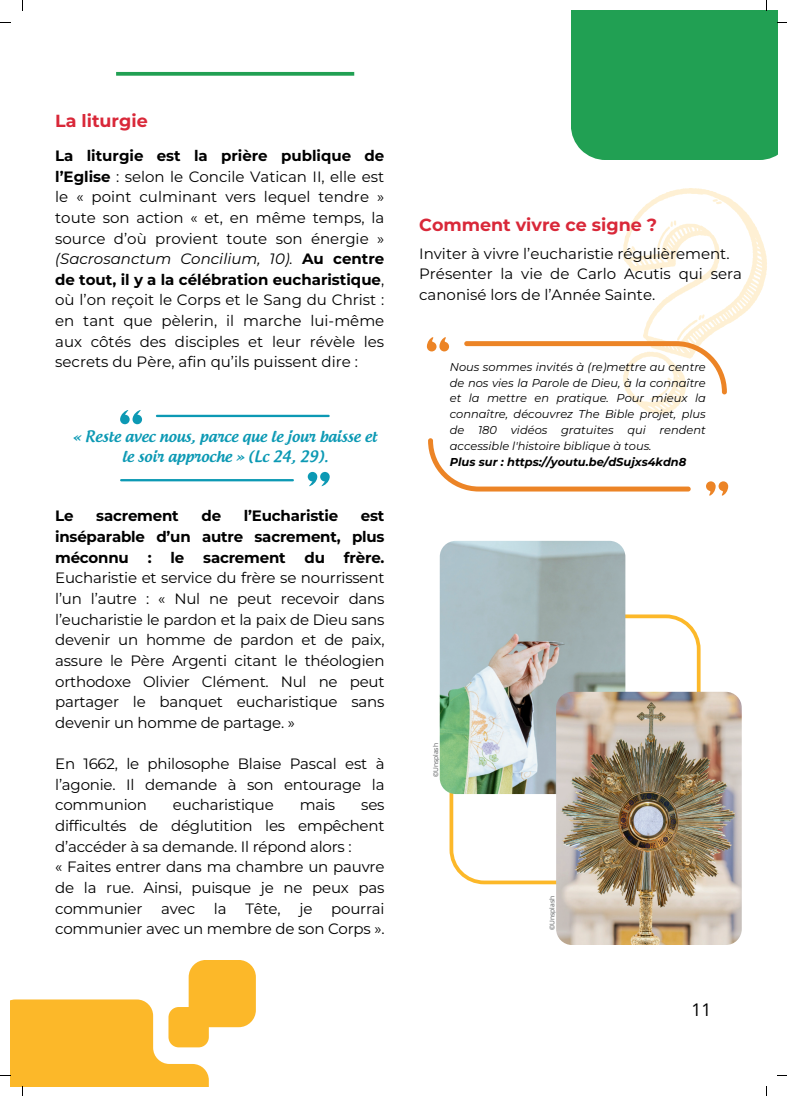
<style>
.page{position:relative;width:787px;height:1096px;background:#fff}
.page>*{position:absolute;margin:0;border:0;box-sizing:border-box;transform-origin:0 0}
.t1{font:700 17.5px "Montserrat";color:#d92839}
.t2{font:17.5px "Open Sans";color:#000}
.t3{font:15px/20.6px "Montserrat";letter-spacing:-.015em;color:#000;text-align:justify}
.t4{font:700 15px/20.6px "Montserrat";letter-spacing:-.015em;color:#000;text-align:justify}
.t5{font:500 15px/20.6px "Androgyne";color:#0c99b4;text-align:center}
.t6{font:italic 11.38px/16px "Montserrat";color:#000;text-align:justify}
.t7{font:italic 700 11.38px "Montserrat";color:#000}
.t8{font:7.5px "Blinker";color:#707273}
.s1{font-weight:700}
.s2{font-style:italic}
</style>
<div class="page">
<div style="left:571px;top:10px;width:206px;height:150px;background:#21a053"></div>
<svg style="left:116px;top:72px;width:238px;height:4px"></svg>
<svg style="left:449px;top:614px;width:251px;height:270px"></svg>
<svg style="left:120px;top:410px;width:22px;height:14px"></svg>
<svg style="left:308px;top:472px;width:22px;height:14px"></svg>
<hr style="left:156px;top:415px;width:174px;height:2px;background:#0c99b4">
<hr style="left:120px;top:479px;width:174px;height:2px;background:#0c99b4">
<img style="left:440px;top:541px;width:185px;height:253px;border-radius:16px">
<img style="left:556px;top:691px;width:186px;height:253px;border-radius:16px">
<svg style="left:427px;top:337px;width:22px;height:14px"></svg>
<svg style="left:706px;top:481px;width:22px;height:14px"></svg>
<svg style="left:428px;top:438px;width:263px;height:53px"></svg>
<svg style="left:464px;top:188px;width:303px;height:226px"></svg>
<svg style="left:0;top:960px;width:256px;height:135px"></svg>
<p class="t1" style="left:55px;top:108px;width:94px">La liturgie</p>
<p class="t3" style="left:55px;top:145px;width:331px"><span class="s1">La liturgie est la prière publique de l’Eglise</span> : selon le Concile Vatican II, elle est le « point culminant vers lequel tendre » toute son action « et, en même temps, la source d’où provient toute son énergie » <span class="s2">(Sacrosanctum Concilium, 10).</span> <span class="s1">Au centre de tout, il y a la célébration eucharistique</span>, où l’on reçoit le Corps et le Sang du Christ : en tant que pèlerin, il marche lui-même aux côtés des disciples et leur révèle les secrets du Père, afin qu’ils puissent dire :</p>
<p class="t5" style="left:73px;top:425px;width:306px">« Reste avec nous, parce que le jour baisse et le soir approche » (Lc 24, 29).</p>
<p class="t4" style="left:55px;top:505px;width:20px">Le</p>
<p class="t4" style="left:96px;top:505px;width:84px">sacrement</p>
<p class="t4" style="left:201px;top:505px;width:21px">de</p>
<p class="t4" style="left:244px;top:505px;width:96px">l’Eucharistie</p>
<p class="t4" style="left:55px;top:505px;width:331px;text-indent:306px">est inséparable d’un autre sacrement, plus méconnu</p>
<p class="t4" style="left:148px;top:546px;width:5px">:</p>
<p class="t4" style="left:171px;top:546px;width:15px">le</p>
<p class="t4" style="left:203px;top:546px;width:84px">sacrement</p>
<p class="t4" style="left:305px;top:546px;width:22px">du</p>
<p class="t4" style="left:344px;top:546px;width:42px">frère.</p>
<p class="t3" style="left:55px;top:567px;width:331px">Eucharistie et service du frère se nourrissent l’un l’autre : « Nul ne peut recevoir dans l’eucharistie le pardon et la paix de Dieu sans devenir un homme de pardon et de paix, assure le Père Argenti citant le théologien orthodoxe Olivier Clément. Nul ne peut partager le banquet eucharistique sans devenir un homme de partage. »</p>
<p class="t3" style="left:55px;top:752px;width:331px">En 1662, le philosophe Blaise Pascal est à l’agonie. Il demande à son entourage la communion</p>
<p class="t3" style="left:173px;top:794px;width:102px">eucharistique</p>
<p class="t3" style="left:300px;top:794px;width:37px">mais</p>
<p class="t3" style="left:55px;top:794px;width:331px;text-align:left;text-indent:306px">ses difficultés de déglutition les empêchent d’accéder à sa demande. Il répond alors :<br>« Faites entrer dans ma chambre un pauvre de la rue. Ainsi, puisque je ne peux pas communier</p>
<p class="t3" style="left:55px;top:897px;width:331px;text-align:right">pourrai<br>communier avec un membre de son Corps ».</p>
<p class="t3" style="left:161px;top:897px;width:35px">avec</p>
<p class="t3" style="left:214px;top:897px;width:14px">la</p>
<p class="t3" style="left:245px;top:897px;width:37px">Tête,</p>
<p class="t3" style="left:299px;top:897px;width:14px">je</p>
<p class="t1" style="left:419px;top:212px;width:239px">Comment vivre ce signe ?</p>
<p class="t3" style="left:419px;top:243px;width:324px;text-align:left">Inviter à vivre l’eucharistie régulièrement.<br>Présenter la vie de Carlo Acutis qui sera canonisé lors de l’Année Sainte.</p>
<p class="t6" style="left:450px;top:358px;width:257px">Nous sommes invités à (re)mettre au centre de nos vies la Parole de Dieu, à la connaître et la mettre en pratique. Pour mieux la connaître, découvrez The Bible projet, plus de 180 vidéos gratuites qui rendent accessible l'histoire biblique à tous.</p>
<p class="t7" style="left:450px;top:454px;width:238px">Plus sur : https://youtu.be/dSujxs4kdn8</p>
<p class="t8" style="left:432px;top:777px;width:36px;rotate:-90deg">©Unsplash</p>
<p class="t8" style="left:548px;top:930px;width:36px;rotate:-90deg">©Unsplash</p>
<p class="t2" style="left:692px;top:997px;width:22px">11</p>
</div>
